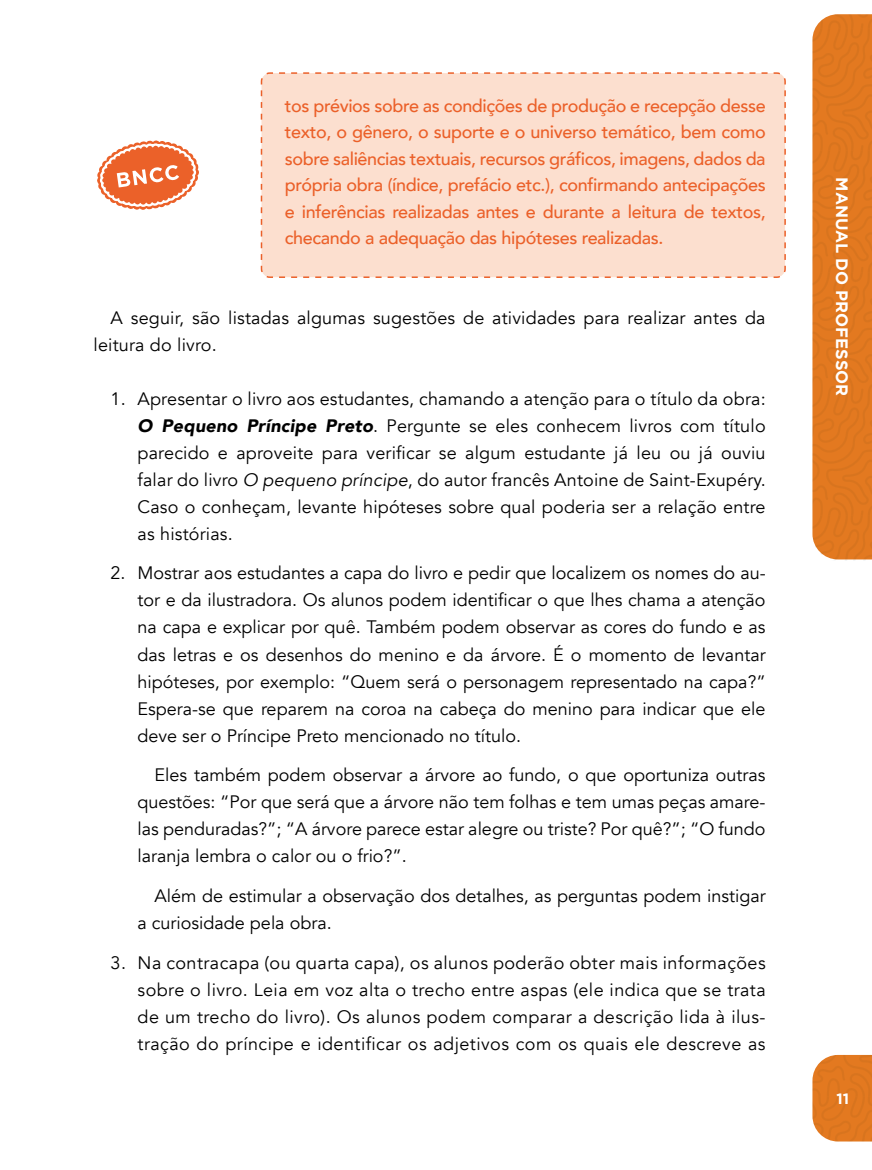
<style>
.page{position:relative;width:872px;height:1170px;background:#fff}
.page>*{position:absolute;margin:0;border:0;box-sizing:border-box;transform-origin:0 0}
.t1{font:18px/27px "Avenir";color:#000;text-align:justify}
.t2{font:500 18px/26.5px "Avenir";letter-spacing:-.02em;color:#eb6029;text-align:justify}
.t3{font:700 16.5px "Gotham";color:#fff}
.t4{font:700 15px "Gotham";color:#fff}
.s1{font-weight:900;font-style:italic}
.s2{font-style:italic}
</style>
<div class="page">
<div style="left:812px;top:14px;width:60px;height:547px;background:#e37920"></div>
<div style="left:812px;top:1054px;width:60px;height:87px;background:#e37920"></div>
<div style="left:260px;top:72px;width:526px;height:206px;background:#fcdfcf"></div>
<svg style="left:97px;top:140px;width:102px;height:70px"></svg>
<p class="t2" style="left:285px;top:91px;width:482px">tos prévios sobre as condições de produção e recepção desse texto, o gênero, o suporte e o universo temático, bem como sobre saliências textuais, recursos gráficos, imagens, dados da própria obra (índice, prefácio etc.), confirmando antecipações e inferências realizadas antes e durante a leitura de textos, checando a adequação das hipóteses realizadas.</p>
<p class="t1" style="left:94px;top:304px;width:673px;text-indent:17px">A seguir, são listadas algumas sugestões de atividades para realizar antes da leitura do livro.</p>
<p class="t1" style="left:138px;top:385px;width:629px;text-indent:-27px">1. Apresentar o livro aos estudantes, chamando a atenção para o título da obra:<br><span class="s1">O Pequeno Príncipe Preto</span>. Pergunte se eles conhecem livros com título parecido e aproveite para verificar se algum estudante já leu ou já ouviu falar do livro <span class="s2">O pequeno príncipe</span>, do autor francês Antoine de Saint-Exupéry.<br>Caso o conheçam, levante hipóteses sobre qual poderia ser a relação entre as histórias.</p>
<p class="t1" style="left:138px;top:560px;width:629px;text-indent:-27px">2. Mostrar aos estudantes a capa do livro e pedir que localizem os nomes do au&shy;tor e da ilustradora. Os alunos podem identificar o que lhes chama a atenção na capa e explicar por quê. Também podem observar as cores do fundo e as das letras e os desenhos do menino e da árvore. É o momento de levantar hipóteses, por exemplo: “Quem será o personagem representado na capa?” Espera-se que reparem na coroa na cabeça do menino para indicar que ele deve ser o Príncipe Preto mencionado no título.</p>
<p class="t1" style="left:138px;top:762px;width:629px;text-indent:17px">Eles também podem observar a árvore ao fundo, o que oportuniza outras questões: “Por que será que a árvore não tem folhas e tem umas peças amare&shy;las penduradas?”; “A árvore parece estar alegre ou triste? Por quê?”; “O fundo laranja lembra o calor ou o frio?”.</p>
<p class="t1" style="left:138px;top:882px;width:629px;text-indent:17px">Além de estimular a observação dos detalhes, as perguntas podem instigar a curiosidade pela obra.</p>
<p class="t1" style="left:138px;top:949px;width:629px;text-indent:-27px">3. Na contracapa (ou quarta capa), os alunos poderão obter mais informações sobre o livro. Leia em voz alta o trecho entre aspas (ele indica que se trata de um trecho do livro). Os alunos podem comparar a descrição lida à ilus&shy;tração do príncipe e identificar os adjetivos com os quais ele descreve as</p>
<p class="t3" style="left:851px;top:177px;width:220px;rotate:90deg">MANUAL DO PROFESSOR</p>
<p class="t4" style="left:836px;top:1089px;width:14px">11</p>
</div>
